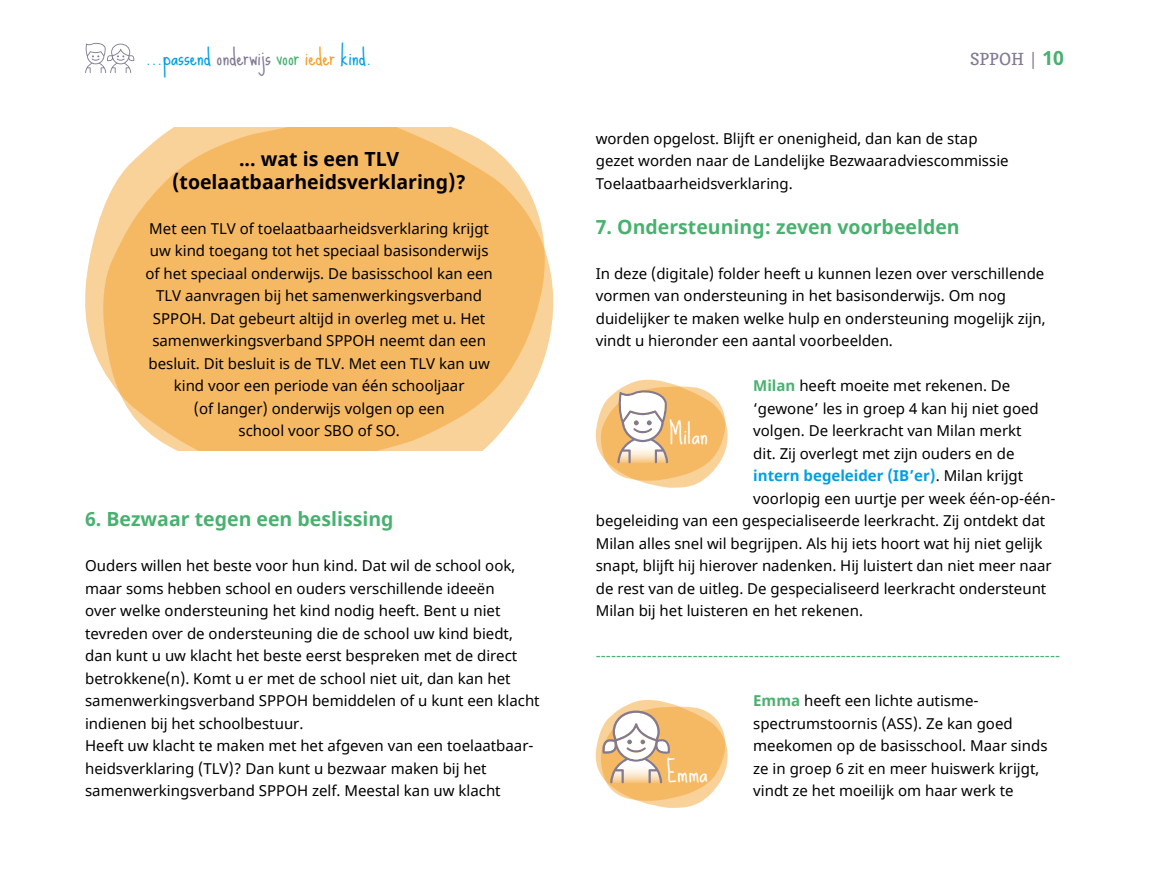
<style>
.page{position:relative;width:1149px;height:893px;background:#fff}
.page>*{position:absolute;margin:0;border:0;box-sizing:border-box;transform-origin:0 0}
.t1{font:26.4px "Sue Ellen Francisco";color:#fff}
.t2{font:22.5px "Sue Ellen Francisco";color:#009fe3}
.t3{font:700 19.5px "Noto Sans";color:#49b170}
.t4{font:700 19.5px/22.5px "Noto Sans";color:#000;text-align:center}
.t5{font:16.5px "Copse";letter-spacing:-.005em;color:#837993}
.t6{font:15px/22.5px "Noto Sans";color:#000}
.t7{font:15px "Noto Sans";color:#49b170}
.t8{font:700 15px "Noto Sans";color:#009fe3}
.s1{color:#837993}
.s2{color:#49b170}
.s3{color:#f59e24}
.s4{font-family:"Noto Sans";font-weight:700;font-size:19.5px;color:#49b170}
.s5{font-weight:700;color:#49b170}
.s6{font-weight:400;color:#000}
</style>
<div class="page">
<svg style="left:85px;top:42px;width:49px;height:31px"></svg>
<svg style="left:85px;top:128px;width:468px;height:323px;background:#f7c37a"></svg>
<svg style="left:595px;top:380px;width:132px;height:108px"></svg>
<svg style="left:595px;top:700px;width:132px;height:108px"></svg>
<h2 class="t2" style="left:146px;top:44px;width:227px">...passend <span class="s1">onderwijs</span> <span class="s2">voor</span> <span class="s3">ieder</span> kind.</h2>
<p class="t5" style="left:969px;top:49px;width:95px">SPPOH | <span class="s4">10</span></p>
<h3 class="t4" style="left:172px;top:148px;width:296px">... wat is een TLV (toelaatbaarheidsverklaring)?</h3>
<p class="t6" style="left:145px;top:217px;width:349px;text-align:center">Met een TLV of toelaatbaarheidsverklaring krijgt uw kind toegang tot het speciaal basisonderwijs of het speciaal onderwijs. De basisschool kan een TLV aanvragen bij het samenwerkingsverband SPPOH. Dat gebeurt altijd in overleg met u. Het samenwerkingsverband SPPOH neemt dan een besluit. Dit besluit is de TLV. Met een TLV kan uw kind voor een periode van één schooljaar<br>(of langer) onderwijs volgen op een<br>school voor SBO of SO.</p>
<h3 class="t3" style="left:85px;top:505px;width:310px">6. Bezwaar tegen een beslissing</h3>
<p class="t6" style="left:85px;top:555px;width:456px">Ouders willen het beste voor hun kind. Dat wil de school ook, maar soms hebben school en ouders verschillende ideeën<br>over welke ondersteuning het kind nodig heeft. Bent u niet tevreden over de ondersteuning die de school uw kind biedt, dan kunt u uw klacht het beste eerst bespreken met de direct betrokkene(n). Komt u er met de school niet uit, dan kan het samenwerkingsverband SPPOH bemiddelen of u kunt een klacht indienen bij het schoolbestuur.<br>Heeft uw klacht te maken met het afgeven van een toelaatbaar&shy;heidsverklaring (TLV)? Dan kunt u bezwaar maken bij het samenwerkingsverband SPPOH zelf. Meestal kan uw klacht</p>
<p class="t6" style="left:595px;top:127px;width:414px">worden opgelost. Blijft er onenigheid, dan kan de stap gezet worden naar de Landelijke Bezwaaradviescommissie<br>Toelaatbaarheidsverklaring.</p>
<h3 class="t3" style="left:595px;top:213px;width:365px">7. Ondersteuning: zeven voorbeelden</h3>
<p class="t6" style="left:595px;top:262px;width:451px">In deze (digitale) folder heeft u kunnen lezen over verschillende vormen van ondersteuning in het basisonderwijs. Om nog duidelijker te maken welke hulp en ondersteuning mogelijk zijn, vindt u hieronder een aantal voorbeelden.</p>
<p class="t6" style="left:753px;top:375px;width:258px"><span class="s5">Milan</span> heeft moeite met rekenen. De</p>
<p class="t6" style="left:753px;top:397px;width:287px">‘gewone’ les in groep 4 kan hij niet goed</p>
<p class="t6" style="left:753px;top:420px;width:270px">volgen. De leerkracht van Milan merkt</p>
<p class="t6" style="left:753px;top:442px;width:263px">dit. Zij overlegt met zijn ouders en de</p>
<p class="t8" style="left:753px;top:465px;width:271px">intern begeleider (IB’er)<span class="s6">. Milan krijgt</span></p>
<p class="t6" style="left:753px;top:487px;width:303px">voorlopig een uurtje per week één-op-één-</p>
<p class="t6" style="left:595px;top:510px;width:451px">begeleiding van een gespecialiseerde leerkracht. Zij ontdekt dat</p>
<p class="t6" style="left:595px;top:532px;width:448px">Milan alles snel wil begrijpen. Als hij iets hoort wat hij niet gelijk</p>
<p class="t6" style="left:595px;top:555px;width:457px">snapt, blijft hij hierover nadenken. Hij luistert dan niet meer naar</p>
<p class="t6" style="left:595px;top:577px;width:452px">de rest van de uitleg. De gespecialiseerd leerkracht ondersteunt</p>
<p class="t6" style="left:595px;top:600px;width:269px">Milan bij het luisteren en het rekenen.</p>
<p class="t7" style="left:595px;top:645px;width:466px">-------------------------------------------------------------------------------------------</p>
<p class="t6" style="left:753px;top:690px;width:296px"><span class="s5">Emma</span> heeft een lichte autisme&shy;spectrumstoornis (ASS). Ze kan goed meekomen op de basisschool. Maar sinds ze in groep 6 zit en meer huiswerk krijgt, vindt ze het moeilijk om haar werk te</p>
<h1 class="t1" style="left:669px;top:419px;width:41px">Milan</h1>
<h1 class="t1" style="left:666px;top:757px;width:43px">Emma</h1>
</div>
